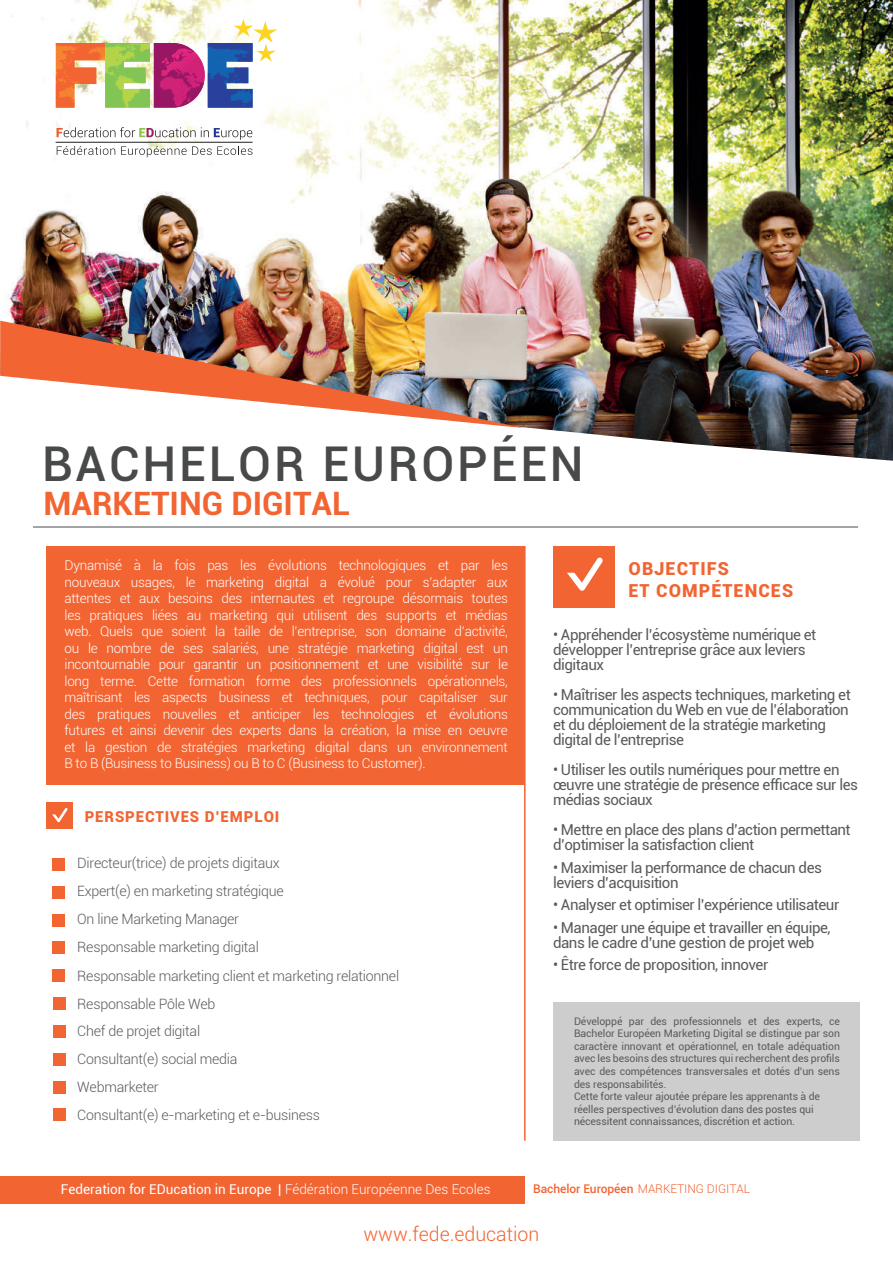
<style>
.page{position:relative;width:893px;height:1263px;background:#fff}
.page>*{position:absolute;margin:0;border:0;box-sizing:border-box;transform-origin:0 0}
.t1{font:500 48px "Roboto";letter-spacing:.06em;color:#484a4a}
.t2{font:700 32.25px "Roboto";color:#f26432}
.t3{font:300 19.5px "Roboto";color:#f26432}
.t4{font:900 17.85px/21.5px "Roboto";letter-spacing:.06em;color:#f26432}
.t5{font:15.15px/15px "Roboto";letter-spacing:-.03em;color:#585c59}
.t6{font:900 15px "Roboto";letter-spacing:.06em;color:#f26432}
.t7{font:300 14.25px/27.9px "Roboto";letter-spacing:-.02em;color:#585c59}
.t8{font:300 13.5px/16.5px "Roboto";letter-spacing:-.02em;color:#fff;text-align:justify}
.t9{font:13.5px "Roboto";color:#fff}
.t10{font:500 12px "Roboto";letter-spacing:-.005em;color:#f26432}
.t11{font:10.5px/12.6px "Roboto";letter-spacing:-.01em;color:#585c59}
.s1{font-weight:300}
</style>
<div class="page">
<img style="left:0;top:0;width:893px;height:461px">
<div style="left:46px;top:546px;width:479px;height:239px;background:#f26432"></div>
<hr style="left:33px;top:527px;width:825px;height:1px;background:#484a4a">
<div style="left:553px;top:546px;width:62px;height:62px;background:#f26432"></div>
<svg style="left:567px;top:557px;width:36px;height:34px"></svg>
<img style="left:0;top:321px;width:525px;height:107px">
<svg style="left:56px;top:19px;width:221px;height:89px"></svg>
<svg style="left:57px;top:127px;width:195px;height:13px"></svg>
<svg style="left:57px;top:146px;width:58px;height:9px"></svg>
<svg style="left:121px;top:146px;width:131px;height:11px"></svg>
<hr style="left:56px;top:142px;width:197px;height:1px;background:#211d1e">
<div style="left:0;top:1176px;width:525px;height:27px;background:#f26432"></div>
<hr style="left:524px;top:546px;width:2px;height:594px;background:#f26432">
<div style="left:46px;top:802px;width:27px;height:27px;background:#f26432"></div>
<svg style="left:52px;top:808px;width:16px;height:14px"></svg>
<div style="left:52px;top:858px;width:13px;height:13px;background:#f26432"></div>
<div style="left:52px;top:886px;width:13px;height:12px;background:#f26432"></div>
<div style="left:52px;top:913px;width:13px;height:13px;background:#f26432"></div>
<div style="left:53px;top:997px;width:13px;height:13px;background:#f26432"></div>
<div style="left:52px;top:941px;width:13px;height:13px;background:#f26432"></div>
<div style="left:53px;top:1025px;width:13px;height:13px;background:#f26432"></div>
<div style="left:53px;top:1053px;width:13px;height:13px;background:#f26432"></div>
<div style="left:53px;top:1081px;width:13px;height:12px;background:#f26432"></div>
<div style="left:553px;top:1002px;width:306px;height:138px;background:#cecdcd"></div>
<div style="left:53px;top:1108px;width:13px;height:13px;background:#f26432"></div>
<div style="left:52px;top:969px;width:13px;height:13px;background:#f26432"></div>
<h1 class="t1" style="left:42px;top:430px;width:543px">BACHELOR EUROPÉEN</h1>
<h2 class="t2" style="left:44px;top:481px;width:308px">MARKETING DIGITAL</h2>
<p class="t8" style="left:65px;top:557px;width:445px">Dynamisé à la fois pas les évolutions technologiques et par les nouveaux usages, le marketing digital a évolué pour s’adapter aux attentes et aux besoins des internautes et regroupe désormais toutes les pratiques liées au marketing qui utilisent des supports et médias web. Quels que soient la taille de l’entreprise, son domaine d’activité, ou le nombre de ses salariés, une stratégie marketing digital est un incontournable pour garantir un positionnement et une visibilité sur le long terme. Cette formation forme des professionnels opérationnels, maîtrisant les aspects business et techniques, pour capitaliser sur des pratiques nouvelles et anticiper les technologies et évolutions futures et ainsi devenir des experts dans la création, la mise en oeuvre et la gestion de stratégies marketing digital dans un environnement B to B (Business to Business) ou B to C (Business to Customer).</p>
<p class="t6" style="left:85px;top:806px;width:196px">PERSPECTIVES D’EMPLOI</p>
<p class="t7" style="left:77px;top:849px;width:208px">Directeur(trice) de projets digitaux<br>Expert(e) en marketing stratégique<br>On line Marketing Manager</p>
<p class="t7" style="left:77px;top:932px;width:183px">Responsable marketing digital</p>
<p class="t7" style="left:77px;top:961px;width:323px">Responsable marketing client et marketing relationnel</p>
<p class="t7" style="left:77px;top:989px;width:162px">Responsable Pôle Web<br>Chef de projet digital<br>Consultant(e) social media</p>
<p class="t7" style="left:77px;top:1073px;width:244px">Webmarketer<br>Consultant(e) e-marketing et e-business</p>
<h3 class="t4" style="left:628px;top:557px;width:166px">OBJECTIFS<br>ET COMPÉTENCES</h3>
<p class="t5" style="left:553px;top:627px;width:265px">• Appréhender l’écosystème numérique et développer l’entreprise grâce aux leviers digitaux</p>
<p class="t5" style="left:553px;top:687px;width:299px">• Maîtriser les aspects techniques, marketing et communication du Web en vue de l’élaboration et du déploiement de la stratégie marketing digital de l’entreprise</p>
<p class="t5" style="left:553px;top:762px;width:306px">• Utiliser les outils numériques pour mettre en œuvre une stratégie de présence efficace sur les médias sociaux</p>
<p class="t5" style="left:553px;top:822px;width:299px">• Mettre en place des plans d’action permettant d’optimiser la satisfaction client</p>
<p class="t5" style="left:553px;top:859px;width:270px">• Maximiser la performance de chacun des leviers d’acquisition</p>
<p class="t5" style="left:553px;top:897px;width:288px">• Analyser et optimiser l’expérience utilisateur</p>
<p class="t5" style="left:553px;top:919px;width:279px">• Manager une équipe et travailler en équipe, dans le cadre d’une gestion de projet web</p>
<p class="t5" style="left:553px;top:957px;width:217px">• Être force de proposition, innover</p>
<p class="t11" style="left:574px;top:1014px;width:267px">Développé par des professionnels et des experts, ce Bachelor Européen Marketing Digital se distingue par son caractère innovant et opérationnel, en totale adéquation avec les besoins des structures qui recherchent des profils avec des compétences transversales et dotés d’un sens des responsabilités.<br>Cette forte valeur ajoutée prépare les apprenants à de réelles perspectives d’évolution dans des postes qui nécessitent connaissances, discrétion et action.</p>
<p class="t9" style="left:61px;top:1179px;width:431px">Federation for EDucation in Europe | <span class="s1">Fédération Européenne Des Ecoles</span></p>
<p class="t10" style="left:533px;top:1181px;width:219px">Bachelor Européen <span class="s1">MARKETING DIGITAL</span></p>
<h3 class="t3" style="left:364px;top:1220px;width:177px">www.fede.education</h3>
</div>
